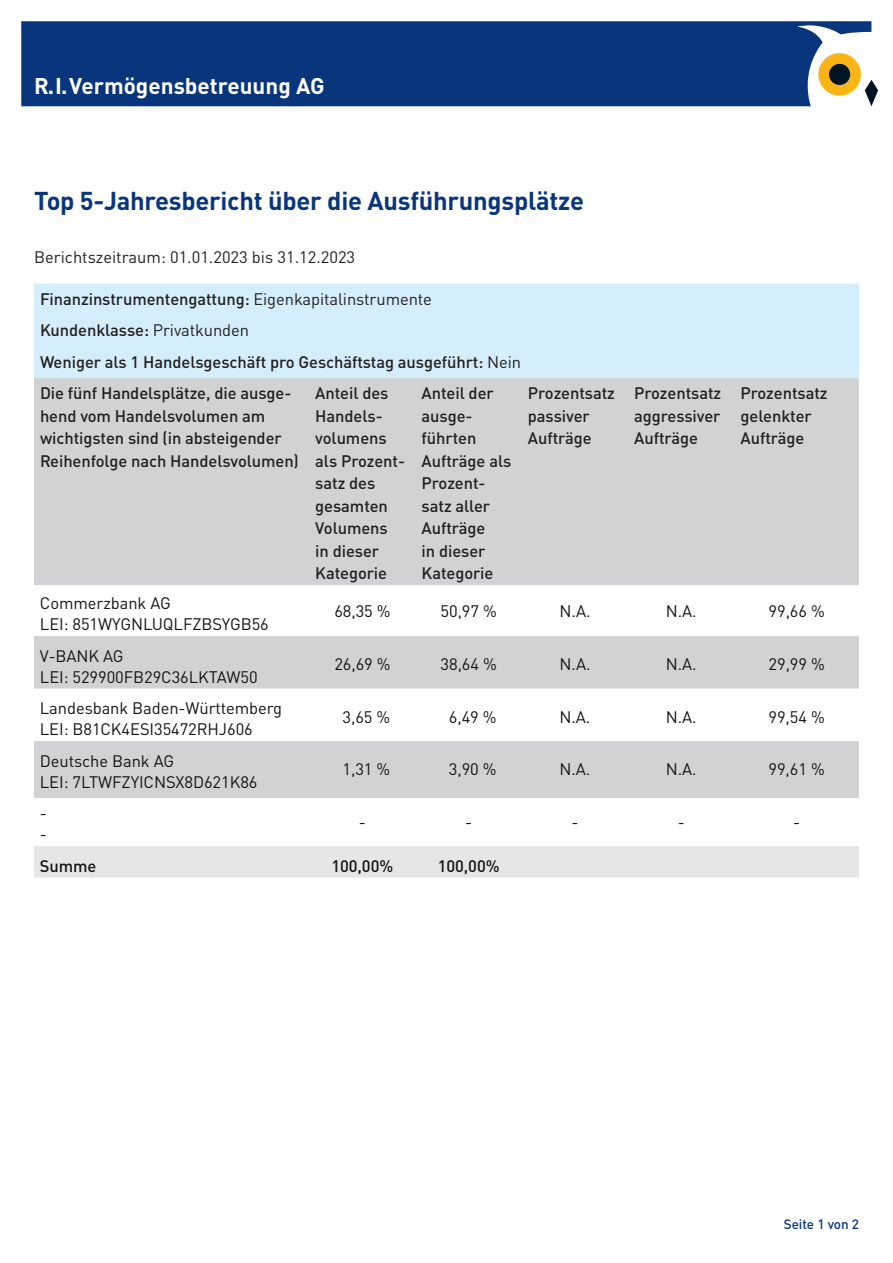
<style>
.page{position:relative;width:893px;height:1263px;background:#fff}
.page>*{position:absolute;margin:0;border:0;box-sizing:border-box;transform-origin:0 0}
.t1{font:700 25.5px "DINOT";letter-spacing:-.01em;color:#08357c}
.t2{font:700 22.5px "DINOT";color:#fff}
.t3{font:500 16.5px/22.5px "DINOT";letter-spacing:-.005em;color:#231f20}
.t4{font:16.5px/21px "DINOT";letter-spacing:-.005em;color:#111314}
.t5{font:16.5px "DINOT";color:#231f20}
.t6{font:500 16.5px "DINOT";letter-spacing:-.005em;color:#111314}
.t7{font:500 13.5px "DINOT";letter-spacing:-.005em;color:#08357c}
.s1{font-weight:400}
</style>
<div class="page">
<div style="left:34px;top:284px;width:825px;height:94px;background:#d4effb"></div>
<svg style="left:34px;top:378px;width:825px;height:420px;fill:#d1d2d4"></svg>
<div style="left:34px;top:846px;width:825px;height:32px;background:#e6e6e6"></div>
<div style="left:21px;top:21px;width:850px;height:85px;background:#08357c"></div>
<svg style="left:818px;top:53px;width:60px;height:53px"></svg>
<h2 class="t2" style="left:34px;top:68px;width:292px">R.I.Vermögensbetreuung AG</h2>
<h1 class="t1" style="left:34px;top:181px;width:552px">Top 5-Jahresbericht über die Ausführungsplätze</h1>
<p class="t5" style="left:34px;top:244px;width:323px">Berichtszeitraum: 01.01.2023 bis 31.12.2023</p>
<p class="t3" style="left:40px;top:281px;width:483px;line-height:31.5px">Finanzinstrumentengattung: <span class="s1">Eigenkapitalinstrumente </span>Kundenklasse: <span class="s1">Privatkunden<br></span>Weniger als 1 Handelsgeschäft pro Geschäftstag ausgeführt: <span class="s1">Nein </span>Die fünf Handelsplätze, die ausge-</p>
<p class="t3" style="left:40px;top:403px;width:260px">hend vom Handelsvolumen am wichtigsten sind (in absteigender<br>Reihenfolge nach Handelsvolumen)</p>
<p class="t3" style="left:315px;top:380px;width:91px">Anteil des<br>Handels&shy;volumens als Prozent&shy;satz des gesamten<br>Volumens in dieser<br>Kategorie</p>
<p class="t3" style="left:422px;top:380px;width:91px">Anteil der ausge&shy;führten<br>Aufträge als<br>Prozent&shy;satz aller<br>Aufträge<br>in dieser<br>Kategorie</p>
<p class="t3" style="left:528px;top:380px;width:89px">Prozentsatz passiver<br>Aufträge</p>
<p class="t3" style="left:634px;top:380px;width:89px;text-align:justify">Prozentsatz aggressiver Aufträge</p>
<p class="t3" style="left:740px;top:380px;width:89px">Prozentsatz gelenkter<br>Aufträge</p>
<p class="t4" style="left:40px;top:591px;width:230px">Commerzbank AG<br>LEI: 851WYGNLUQLFZBSYGB56</p>
<p class="t4" style="left:334px;top:600px;width:58px">68,35 %</p>
<p class="t4" style="left:441px;top:600px;width:58px">50,97 %</p>
<p class="t4" style="left:560px;top:600px;width:32px">N.A.</p>
<p class="t4" style="left:666px;top:600px;width:32px">N.A.</p>
<p class="t4" style="left:769px;top:600px;width:58px">99,66 %</p>
<p class="t4" style="left:40px;top:644px;width:219px">V-BANK AG<br>LEI: 529900FB29C36LKTAW50</p>
<p class="t4" style="left:334px;top:652px;width:58px">26,69 %</p>
<p class="t4" style="left:441px;top:652px;width:58px">38,64 %</p>
<p class="t4" style="left:560px;top:652px;width:32px">N.A.</p>
<p class="t4" style="left:666px;top:652px;width:32px">N.A.</p>
<p class="t4" style="left:769px;top:652px;width:58px">29,99 %</p>
<p class="t4" style="left:40px;top:696px;width:244px">Landesbank Baden-Württemberg<br>LEI: B81CK4ESI35472RHJ606</p>
<p class="t4" style="left:343px;top:705px;width:49px">3,65 %</p>
<p class="t4" style="left:449px;top:705px;width:49px">6,49 %</p>
<p class="t4" style="left:560px;top:705px;width:32px">N.A.</p>
<p class="t4" style="left:666px;top:705px;width:32px">N.A.</p>
<p class="t4" style="left:769px;top:705px;width:58px">99,54 %</p>
<p class="t4" style="left:40px;top:749px;width:219px">Deutsche Bank AG<br>LEI: 7LTWFZYICNSX8D621K86</p>
<p class="t4" style="left:343px;top:757px;width:49px">1,31 %</p>
<p class="t4" style="left:449px;top:757px;width:49px">3,90 %</p>
<p class="t4" style="left:560px;top:757px;width:32px">N.A.</p>
<p class="t4" style="left:666px;top:757px;width:32px">N.A.</p>
<p class="t4" style="left:769px;top:757px;width:58px">99,61 %</p>
<p class="t4" style="left:40px;top:801px;width:9px">- -</p>
<p class="t4" style="left:359px;top:810px;width:9px">-</p>
<p class="t4" style="left:465px;top:810px;width:9px">-</p>
<p class="t4" style="left:571px;top:810px;width:9px">-</p>
<p class="t4" style="left:678px;top:810px;width:9px">-</p>
<p class="t4" style="left:793px;top:810px;width:9px">-</p>
<p class="t6" style="left:40px;top:853px;width:58px">Summe</p>
<p class="t6" style="left:331px;top:853px;width:63px">100,00%</p>
<p class="t6" style="left:438px;top:853px;width:63px">100,00%</p>
<p class="t7" style="left:784px;top:1213px;width:77px">Seite 1 von 2</p>
</div>
